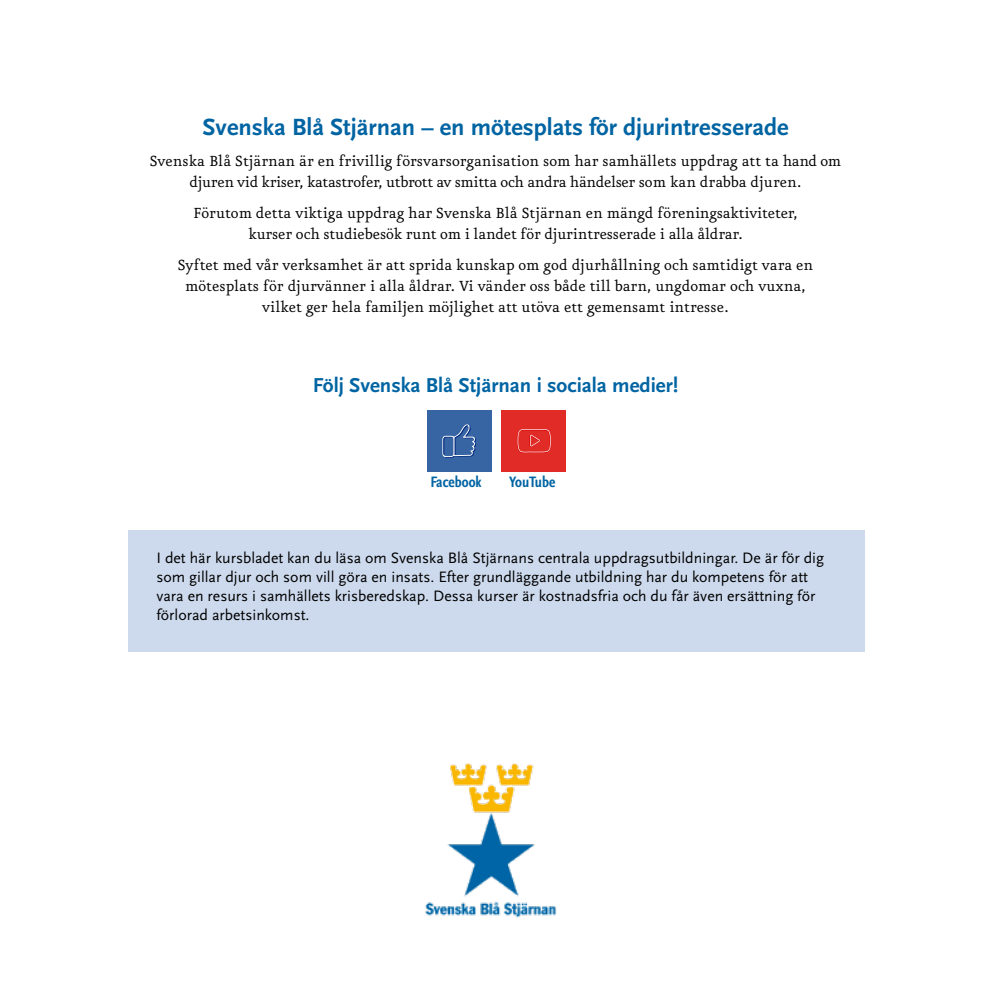
<style>
.page{position:relative;width:993px;height:993px;background:#fff}
.page>*{position:absolute;margin:0;border:0;box-sizing:border-box;transform-origin:0 0}
.t1{font:24.5px "Scala Sans Bold LF";color:#0064a3}
.t2{font:21px "Scala Sans Bold LF";color:#0064a3}
.t3{font:17.5px/21px "Eureka";color:#000;text-align:center}
.t4{font:15.75px/18.9px "Scala Sans Pro";color:#000}
.t5{font:700 condensed 15.75px "Scala Sans";color:#0064a3}
</style>
<div class="page">
<div style="left:128px;top:530px;width:736px;height:121px;background:#cddaed"></div>
<img style="left:425px;top:763px;width:131px;height:155px">
<div style="left:501px;top:410px;width:64px;height:61px;background:#e02b27"></div>
<svg style="left:517px;top:429px;width:33px;height:24px"></svg>
<div style="left:426px;top:410px;width:65px;height:61px;background:#3765a3"></div>
<svg style="left:442px;top:424px;width:34px;height:33px"></svg>
<h1 class="t1" style="left:202px;top:114px;width:587px">Svenska Blå Stjärnan – en mötesplats för djurintresserade</h1>
<p class="t3" style="left:150px;top:150px;width:692px">Svenska Blå Stjärnan är en frivillig försvarsorganisation som har samhällets uppdrag att ta hand om djuren vid kriser, katastrofer, utbrott av smitta och andra händelser som kan drabba djuren.</p>
<p class="t3" style="left:193px;top:202px;width:606px">Förutom detta viktiga uppdrag har Svenska Blå Stjärnan en mängd föreningsaktiviteter, kurser och studiebesök runt om i landet för djurintresserade i alla åldrar.</p>
<p class="t3" style="left:178px;top:254px;width:636px">Syftet med vår verksamhet är att sprida kunskap om god djurhållning och samtidigt vara en mötesplats för djurvänner i alla åldrar. Vi vänder oss både till barn, ungdomar och vuxna, vilket ger hela familjen möjlighet att utöva ett gemensamt intresse.</p>
<p class="t2" style="left:312px;top:374px;width:367px">Följ Svenska Blå Stjärnan i sociala medier!</p>
<p class="t5" style="left:430px;top:473px;width:53px">Facebook</p>
<p class="t5" style="left:509px;top:473px;width:48px">YouTube</p>
<p class="t4" style="left:156px;top:548px;width:669px">I det här kursbladet kan du läsa om Svenska Blå Stjärnans centrala uppdragsutbildningar. De är för dig som gillar djur och som vill göra en insats. Efter grundläggande utbildning har du kompetens för att vara en resurs i samhällets krisberedskap. Dessa kurser är kostnadsfria och du får även ersättning för förlorad arbetsinkomst.</p>
</div>
